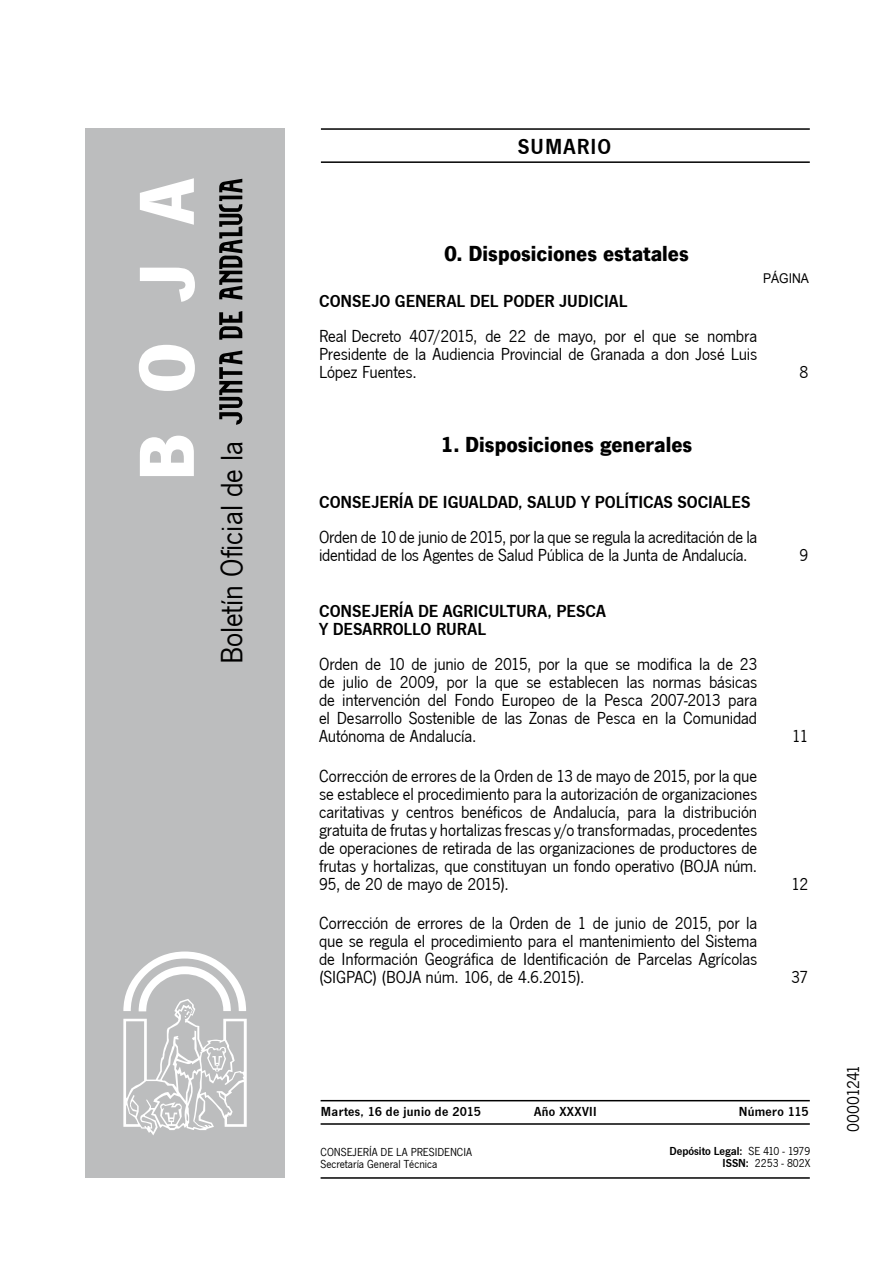
<style>
.page{position:relative;width:893px;height:1263px;background:#fff}
.page>*{position:absolute;margin:0;border:0;box-sizing:border-box;transform-origin:0 0}
.t1{font:700 81px "News Got T";color:#fff}
.t2{font:31.95px "News Got T";color:#000}
.t3{font:700 22.5px "News Got T";color:#000}
.t4{font:600 22.5px "News Got T";letter-spacing:.05em;color:#000}
.t5{font:18px/18px "News Got T";letter-spacing:-.01em;color:#000;text-align:justify}
.t6{font:600 18px "News Got T";color:#000}
.t7{font:18px "News Got T";letter-spacing:-.04em;color:#000}
.t8{font:600 13.5px "News Got T";letter-spacing:.025em;color:#000}
.t9{font:13.5px "Arial";color:#000;scale:.9 1}
.t10{font:12px/12px "News Got T";color:#000}
.t11{font:600 12px/12px "News Got T";color:#000;text-align:right}
.s1{font-weight:400}
</style>
<div class="page">
<hr style="left:321px;top:128px;width:488px;height:2px;background:#000">
<hr style="left:321px;top:161px;width:488px;height:2px;background:#000">
<div style="left:85px;top:128px;width:200px;height:1050px;background:#bcbdbe"></div>
<svg style="left:219px;top:351px;width:23px;height:74px"></svg>
<svg style="left:219px;top:311px;width:23px;height:29px"></svg>
<svg style="left:219px;top:179px;width:23px;height:121px"></svg>
<svg style="left:123px;top:952px;width:124px;height:183px"></svg>
<hr style="left:320px;top:1100px;width:489px;height:1px;background:#000">
<hr style="left:320px;top:1177px;width:489px;height:2px;background:#000">
<hr style="left:320px;top:1123px;width:489px;height:2px;background:#000">
<h1 class="t1" style="left:119px;top:481px;width:305px;rotate:-90deg">BOJA</h1>
<h2 class="t2" style="left:214px;top:664px;width:225px;rotate:-90deg">Boletín Oficial de la</h2>
<p class="t4" style="left:517px;top:134px;width:95px">SUMARIO</p>
<p class="t3" style="left:444px;top:240px;width:246px">0. Disposiciones estatales</p>
<p class="t9" style="left:763px;top:269px;width:53px">PÁGINA</p>
<p class="t6" style="left:319px;top:291px;width:128px">CONSEJO GENERAL</p>
<p class="t6" style="left:469px;top:291px;width:99px">DEL PODER JUDICIAL</p>
<p class="t5" style="left:319px;top:328px;width:439px">Real Decreto 407/2015, de 22 de mayo, por el que se nombra Presidente de la Audiencia Provincial de Granada a don José Luis López Fuentes.</p>
<p class="t3" style="left:440px;top:431px;width:253px">1. Disposiciones generales</p>
<p class="t6" style="left:319px;top:492px;width:140px">CONSEJERÍA DE IGUALDAD</p>
<p class="t6" style="left:518px;top:492px;width:30px">, SALUD</p>
<p class="t6" style="left:581px;top:492px;width:67px">Y POLÍTICAS</p>
<p class="t6" style="left:677px;top:492px;width:20px">SOCIAL</p>
<p class="t6" style="left:731px;top:492px;width:18px">ES</p>
<p class="t5" style="left:319px;top:528px;width:440px">Orden de 10 de junio de 2015, por la que se regula la acreditación de la identidad de los Agentes de Salud Pública de la Junta de Andalucía.</p>
<p class="t6" style="left:319px;top:601px;width:144px">CONSEJERÍA DE AGRICUL</p>
<p class="t6" style="left:507px;top:601px;width:81px">TURA, PESCA</p>
<p class="t6" style="left:319px;top:619px;width:45px">Y DESARROLLO</p>
<p class="t6" style="left:436px;top:619px;width:21px">RURAL</p>
<p class="t5" style="left:319px;top:656px;width:440px">Orden de 10 de junio de 2015, por la que se modifica la de 23 de julio de 2009, por la que se establecen las normas básicas de intervención del Fondo Europeo de la Pesca 2007-2013 para el Desarrollo Sostenible de las Zonas de Pesca en la Comunidad Autónoma de Andalucía.</p>
<p class="t5" style="left:319px;top:767px;width:440px">Corrección de errores de la Orden de 13 de mayo de 2015, por la que se establece el procedimiento para la autorización de organizaciones caritativas y centros benéficos de Andalucía, para la distribución gratuita de frutas y hortalizas frescas y/o transformadas, procedentes de operaciones de retirada de las organizaciones de productores de frutas y hortalizas, que constituyan un fondo operativo (BOJA núm.<br>95, de 20 de mayo de 2015).</p>
<p class="t5" style="left:319px;top:914px;width:440px">Corrección de errores de la Orden de 1 de junio de 2015, por la que se regula el procedimiento para el mantenimiento del Sistema de Información Geográfica de Identificación de Parcelas Agrícolas (SIGPAC) (BOJA núm. 106, de 4.6.2015).</p>
<p class="t5" style="left:799px;top:364px;width:10px">8</p>
<p class="t5" style="left:799px;top:546px;width:10px">9</p>
<p class="t5" style="left:792px;top:728px;width:18px">11</p>
<p class="t5" style="left:791px;top:875px;width:19px">12</p>
<p class="t5" style="left:791px;top:968px;width:19px">37</p>
<p class="t8" style="left:321px;top:1104px;width:161px">MARTES, 16 DE JUNIO DE 2015</p>
<p class="t8" style="left:534px;top:1104px;width:64px">AÑO XXXVII</p>
<p class="t8" style="left:738px;top:1104px;width:71px">NÚMERO 115</p>
<p class="t10" style="left:320px;top:1146px;width:153px">CONSEJERÍA DE LA PRESIDENCIA<br>Secretaría General Técnica</p>
<p class="t11" style="left:669px;top:1145px;width:142px">DEPÓSITO LEGAL: <span class="s1">SE 410 - 1979<br></span>ISSN: <span class="s1">2253 - 802X</span></p>
<p class="t7" style="left:843px;top:1132px;width:68px;rotate:-90deg">00001241</p>
</div>
